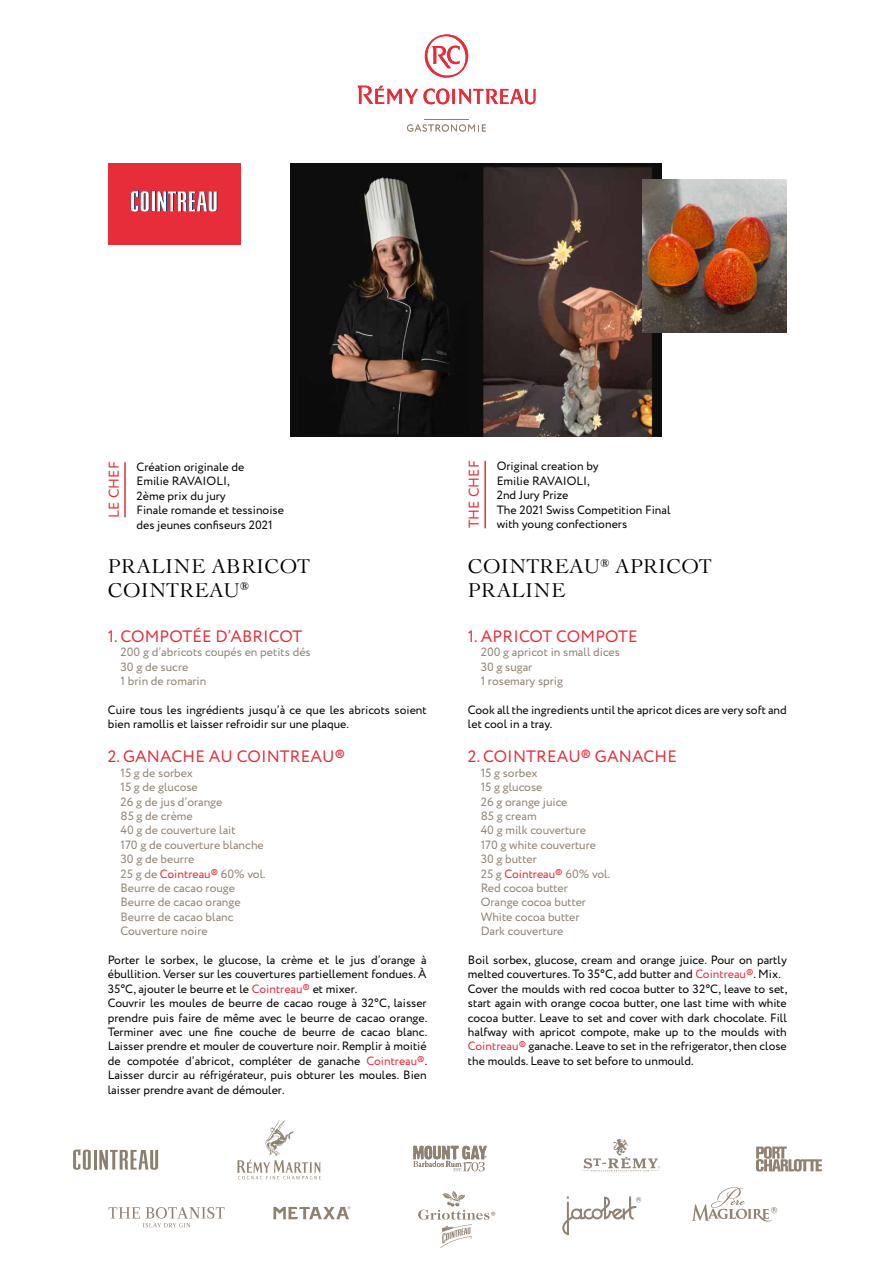
<style>
.page{position:relative;width:893px;height:1263px;background:#fff}
.page>*{position:absolute;margin:0;border:0;box-sizing:border-box;transform-origin:0 0}
.t1{font:19.5px/23.4px "Le Cochin BQ";letter-spacing:.02em;color:#000}
.t2{font:16.5px "Circe";letter-spacing:.01em;color:#e72d39}
.t3{font:14.25px "Circe";letter-spacing:.01em;color:#e72d39}
.t4{font:12px/14.4px "Circe";color:#000}
.t5{font:12px/14.4px "Circe";color:#908273}
.s1{color:#e72d39}
</style>
<div class="page">
<svg style="left:273px;top:1206px;width:77px;height:13px"></svg>
<svg style="left:418px;top:1191px;width:77px;height:57px"></svg>
<svg style="left:562px;top:1196px;width:79px;height:39px"></svg>
<svg style="left:692px;top:1187px;width:85px;height:35px"></svg>
<svg style="left:756px;top:1146px;width:66px;height:25px"></svg>
<svg style="left:581px;top:1139px;width:80px;height:33px"></svg>
<hr style="left:94px;top:1150px;width:3px;height:19px;background:#8d7f70">
<svg style="left:73px;top:1149px;width:18px;height:21px"></svg>
<svg style="left:99px;top:1150px;width:59px;height:20px"></svg>
<svg style="left:237px;top:1120px;width:84px;height:59px"></svg>
<svg style="left:109px;top:1207px;width:116px;height:20px"></svg>
<svg style="left:413px;top:1146px;width:74px;height:26px"></svg>
<svg style="left:358px;top:86px;width:177px;height:18px"></svg>
<svg style="left:425px;top:34px;width:43px;height:44px"></svg>
<hr style="left:424px;top:119px;width:45px;height:1px;background:#918273">
<svg style="left:407px;top:124px;width:79px;height:8px"></svg>
<div style="left:108px;top:164px;width:133px;height:81px;background:#e72d39"></div>
<svg style="left:131px;top:191px;width:86px;height:21px"></svg>
<hr style="left:124px;top:463px;width:2px;height:54px;background:#e72d39">
<hr style="left:484px;top:461px;width:2px;height:67px;background:#e72d39">
<img style="left:291px;top:164px;width:370px;height:273px">
<img style="left:642px;top:180px;width:145px;height:153px">
<p class="t3" style="left:104px;top:518px;width:58px;rotate:-90deg">LE CHEF</p>
<p class="t4" style="left:136px;top:460px;width:149px">Création originale de<br>Emilie RAVAIOLI,<br>2ème prix du jury<br>Finale romande et tessinoise des jeunes confiseurs 2021</p>
<p class="t3" style="left:465px;top:528px;width:69px;rotate:-90deg">THE CHEF</p>
<p class="t4" style="left:497px;top:459px;width:175px">Original creation by<br>Emilie RAVAIOLI,<br>2nd Jury Prize<br>The 2021 Swiss Competition Final with young confectioners</p>
<h1 class="t1" style="left:108px;top:555px;width:204px">PRALINE ABRICOT<br>COINTREAU<sup>®</sup></h1>
<h1 class="t1" style="left:468px;top:555px;width:245px">COINTREAU<sup>®</sup> APRICOT<br>PRALINE</h1>
<h2 class="t2" style="left:108px;top:625px;width:196px">1. COMPOTÉE D’ABRICOT</h2>
<p class="t5" style="left:121px;top:645px;width:192px">200 g d’abricots coupés en petits dés<br>30 g de sucre<br>1 brin de romarin</p>
<p class="t4" style="left:108px;top:703px;width:320px">Cuire tous les ingrédients jusqu’à ce que les abricots soient bien ramollis et laisser refroidir sur une plaque.</p>
<h2 class="t2" style="left:108px;top:746px;width:239px">2. GANACHE AU COINTREAU®</h2>
<p class="t5" style="left:121px;top:766px;width:147px">15 g de sorbex<br>15 g de glucose<br>26 g de jus d’orange<br>85 g de crème<br>40 g de couverture lait<br>170 g de couverture blanche<br>30 g de beurre<br>25 g de <span class="s1">Cointreau®</span> 60% vol.<br>Beurre de cacao rouge<br>Beurre de cacao orange<br>Beurre de cacao blanc<br>Couverture noire</p>
<p class="t4" style="left:108px;top:953px;width:321px">Porter le sorbex, le glucose, la crème et le jus d’orange à ébullition. Verser sur les couvertures partiellement fondues. À 35°C, ajouter le beurre et le <span class="s1">Cointreau®</span> et mixer.<br>Couvrir les moules de beurre de cacao rouge à 32°C, laisser prendre puis faire de même avec le beurre de cacao orange.<br>Terminer avec une fine couche de beurre de cacao blanc.<br>Laisser prendre et mouler de couverture noir. Remplir à moitié de compotée d’abricot, compléter de ganache <span class="s1">Cointreau®</span>.<br>Laisser durcir au réfrigérateur, puis obturer les moules. Bien laisser prendre avant de démouler.</p>
<h2 class="t2" style="left:468px;top:625px;width:171px">1. APRICOT COMPOTE</h2>
<p class="t5" style="left:481px;top:645px;width:141px">200 g apricot in small dices<br>30 g sugar<br>1 rosemary sprig</p>
<p class="t4" style="left:468px;top:703px;width:320px">Cook all the ingredients until the apricot dices are very soft and let cool in a tray.</p>
<h2 class="t2" style="left:468px;top:746px;width:210px">2. COINTREAU® GANACHE</h2>
<p class="t5" style="left:481px;top:766px;width:131px">15 g sorbex<br>15 g glucose<br>26 g orange juice<br>85 g cream<br>40 g milk couverture<br>170 g white couverture<br>30 g butter<br>25 g <span class="s1">Cointreau®</span> 60% vol.<br>Red cocoa butter<br>Orange cocoa butter<br>White cocoa butter<br>Dark couverture</p>
<p class="t4" style="left:468px;top:953px;width:321px">Boil sorbex, glucose, cream and orange juice. Pour on partly melted couvertures. To 35°C, add butter and <span class="s1">Cointreau®</span>. Mix.<br>Cover the moulds with red cocoa butter to 32°C, leave to set, start again with orange cocoa butter, one last time with white cocoa butter. Leave to set and cover with dark chocolate. Fill halfway with apricot compote, make up to the moulds with <span class="s1">Cointreau®</span> ganache. Leave to set in the refrigerator, then close the moulds. Leave to set before to unmould.</p>
</div>
